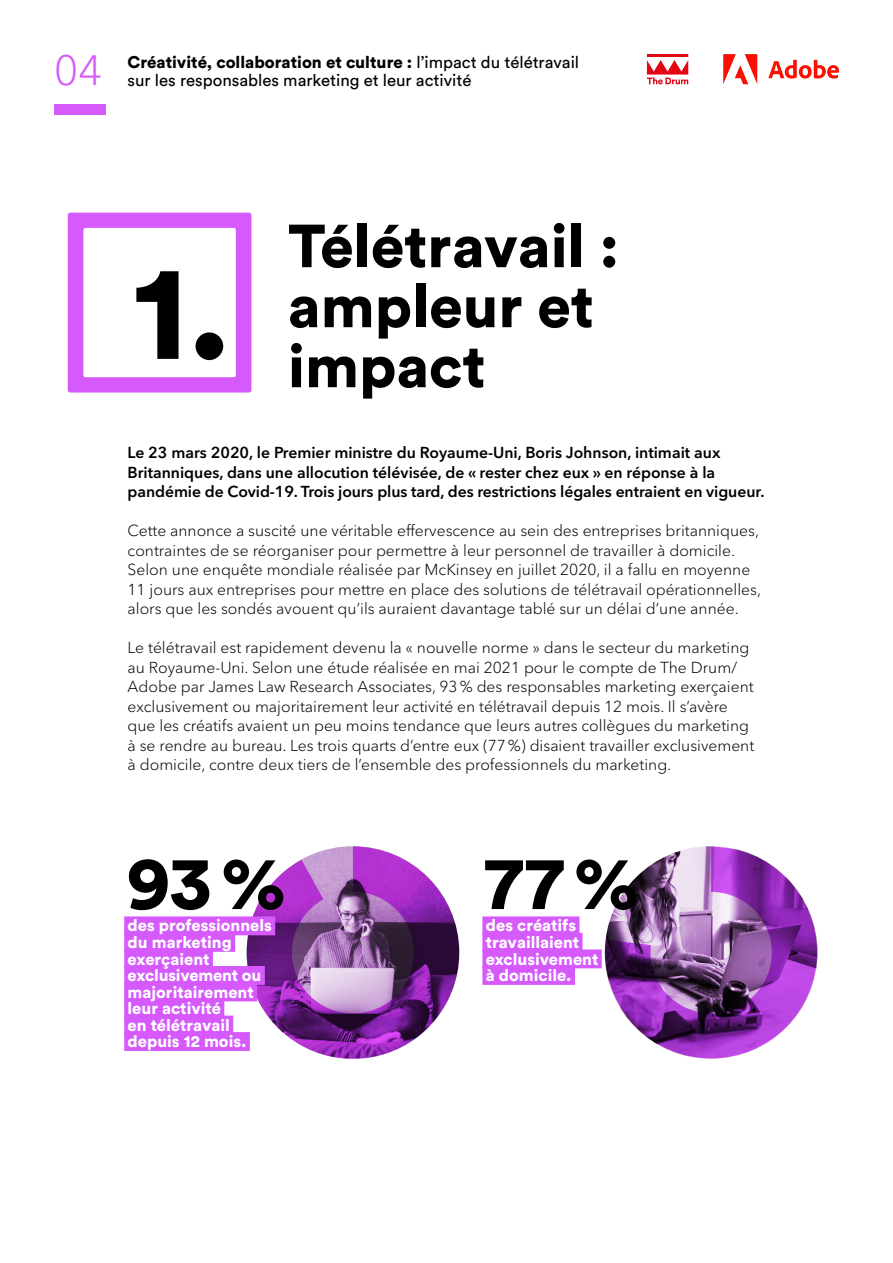
<style>
.page{position:relative;width:893px;height:1263px;background:#fff}
.page>*{position:absolute;margin:0;border:0;box-sizing:border-box;transform-origin:0 0}
.t1{font:900 135px "Circular Std";color:#000}
.t2{font:900 75px "Circular Std";color:#000}
.t3{font:900 60px/60px "Circular Std";color:#000}
.t4{font:300 42px "Avenir Next LT Pro";color:#d659fb}
.t5{font:16.8px/18px "Circular Std";color:#000}
.t6{font:900 16.5px "Circular Std";color:#fff}
.t7{font:300 15.75px/19.5px "Avenir Next LT Pro";color:#000}
.t8{font:600 15.75px/19.5px "Avenir Next LT Pro";color:#000}
.s1{font-weight:900}
</style>
<div class="page">
<svg style="left:647px;top:54px;width:41px;height:30px"></svg>
<svg style="left:768px;top:60px;width:71px;height:19px"></svg>
<svg style="left:723px;top:54px;width:34px;height:30px"></svg>
<div style="left:54px;top:104px;width:52px;height:11px;background:#d659fb"></div>
<svg style="left:68px;top:213px;width:183px;height:179px"></svg>
<svg style="left:247px;top:846px;width:212px;height:213px"></svg>
<svg style="left:247px;top:846px;width:212px;height:213px;background:#88449d"></svg>
<div style="left:124px;top:916px;width:151px;height:19px;background:#d659fb"></div>
<div style="left:124px;top:933px;width:111px;height:19px;background:#d659fb"></div>
<div style="left:124px;top:949px;width:89px;height:19px;background:#d659fb"></div>
<div style="left:124px;top:966px;width:141px;height:19px;background:#d659fb"></div>
<div style="left:124px;top:982px;width:133px;height:19px;background:#d659fb"></div>
<div style="left:124px;top:999px;width:100px;height:19px;background:#d659fb"></div>
<div style="left:124px;top:1015px;width:109px;height:19px;background:#d659fb"></div>
<div style="left:124px;top:1032px;width:126px;height:19px;background:#d659fb"></div>
<svg style="left:605px;top:847px;width:212px;height:211px"></svg>
<div style="left:482px;top:916px;width:97px;height:19px;background:#d659fb"></div>
<div style="left:482px;top:933px;width:100px;height:19px;background:#d659fb"></div>
<div style="left:482px;top:949px;width:120px;height:19px;background:#d659fb"></div>
<div style="left:482px;top:966px;width:93px;height:19px;background:#d659fb"></div>
<p class="t4" style="left:54px;top:46px;width:50px">04</p>
<p class="t5" style="left:128px;top:52px;width:453px"><span class="s1">Créativité, collaboration et culture :</span> l’impact du télétravail sur les responsables marketing et leur activité</p>
<p class="t1" style="left:132px;top:222px;width:101px">1.</p>
<p class="t3" style="left:288px;top:215px;width:333px">Télétravail : ampleur et impact</p>
<p class="t8" style="left:128px;top:443px;width:638px">Le 23 mars 2020, le Premier ministre du Royaume-Uni, Boris Johnson, intimait aux<br>Britanniques, dans une allocution télévisée, de « rester chez eux » en réponse à la pandémie de Covid-19. Trois jours plus tard, des restrictions légales entraient en vigueur.</p>
<p class="t7" style="left:128px;top:521px;width:635px">Cette annonce a suscité une véritable effervescence au sein des entreprises britanniques, contraintes de se réorganiser pour permettre à leur personnel de travailler à domicile.<br>Selon une enquête mondiale réalisée par McKinsey en juillet 2020, il a fallu en moyenne 11 jours aux entreprises pour mettre en place des solutions de télétravail opérationnelles, alors que les sondés avouent qu’ils auraient davantage tablé sur un délai d’une année.</p>
<p class="t7" style="left:128px;top:638px;width:628px">Le télétravail est rapidement devenu la « nouvelle norme » dans le secteur du marketing au Royaume-Uni. Selon une étude réalisée en mai 2021 pour le compte de The Drum/ Adobe par James Law Research Associates, 93% des responsables marketing exerçaient exclusivement ou majoritairement leur activité en télétravail depuis 12 mois. Il s’avère que les créatifs avaient un peu moins tendance que leurs autres collègues du marketing à se rendre au bureau. Les trois quarts d’entre eux (77%) disaient travailler exclusivement à domicile, contre deux tiers de l’ensemble des professionnels du marketing.</p>
<p class="t2" style="left:127px;top:833px;width:161px">93%</p>
<p class="t6" style="left:128px;top:915px;width:146px">des professionnels</p>
<p class="t6" style="left:128px;top:931px;width:106px">du marketing</p>
<p class="t6" style="left:128px;top:948px;width:84px">exerçaient</p>
<p class="t6" style="left:128px;top:964px;width:135px">exclusivement ou</p>
<p class="t6" style="left:128px;top:981px;width:128px">majoritairement</p>
<p class="t6" style="left:128px;top:997px;width:95px">leur activité</p>
<p class="t6" style="left:128px;top:1014px;width:104px">en télétravail</p>
<p class="t6" style="left:128px;top:1030px;width:120px">depuis 12 mois.</p>
<p class="t2" style="left:485px;top:833px;width:156px">77%</p>
<p class="t6" style="left:486px;top:915px;width:92px">des créatifs</p>
<p class="t6" style="left:486px;top:931px;width:95px">travaillaient</p>
<p class="t6" style="left:486px;top:948px;width:114px">exclusivement</p>
<p class="t6" style="left:486px;top:964px;width:87px">à domicile.</p>
</div>
